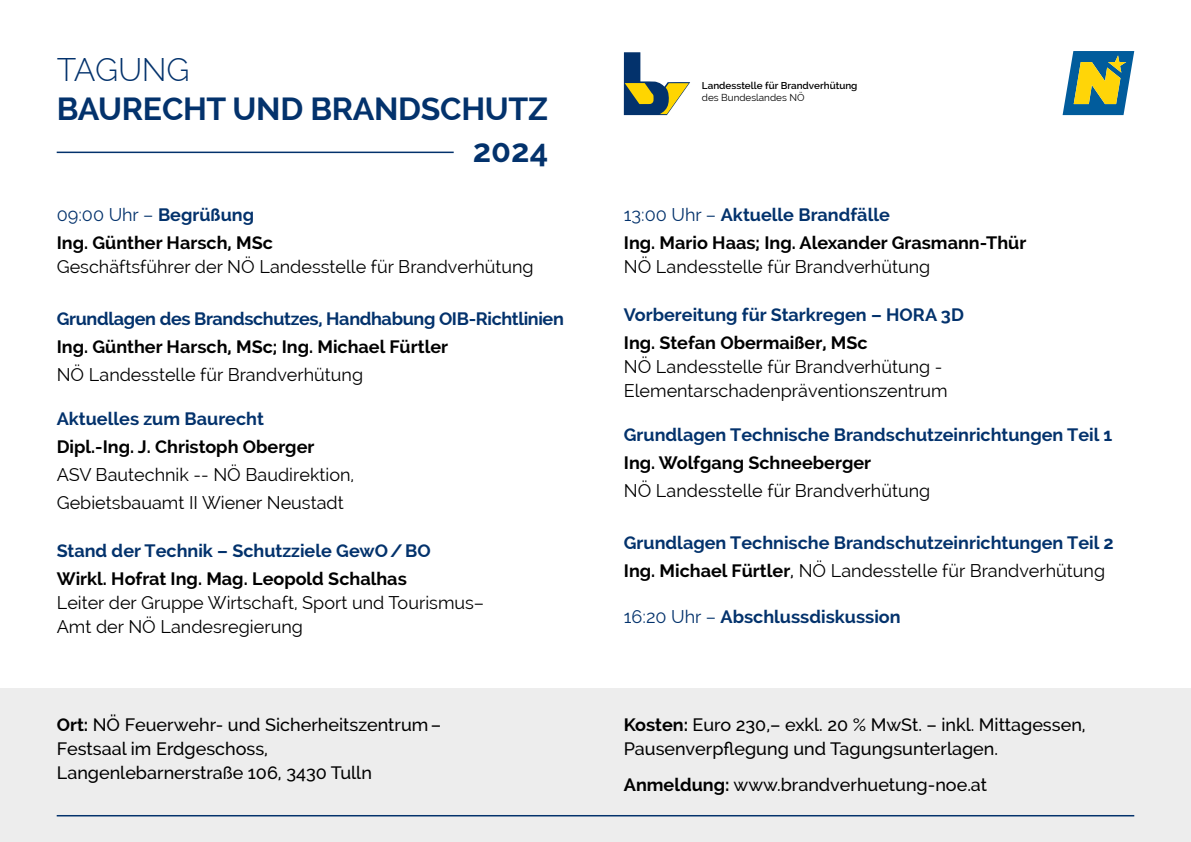
<style>
.page{position:relative;width:1191px;height:842px;background:#fff}
.page>*{position:absolute;margin:0;border:0;box-sizing:border-box;transform-origin:0 0}
.t1{font:700 32.4px "Raleway";color:#03326c}
.t2{font:700 32px "Raleway";letter-spacing:-.01em;color:#03326c}
.t3{font:300 32px "Raleway";letter-spacing:-.01em;color:#03326c}
.t4{font:18px/24px "Raleway";color:#000}
.t5{font:700 18px/28px "Raleway";color:#03326c}
.t6{font:700 18px/28px "Raleway";color:#000}
.t7{font:500 18px/24px "Raleway";color:#000}
.t8{font:700 18px "Raleway";letter-spacing:-.02em;color:#03326c}
.t9{font:600 9.8px "Raleway";color:#000}
.t10{font:9.8px "Raleway";color:#000}
.s1{font-weight:400;color:#03326c}
.s2{color:#03326c}
.s3{font-weight:700}
.s4{color:#000}
.s5{font-weight:500;color:#000}
.s6{font-weight:400;color:#000}
.s7{font-weight:400}
</style>
<div class="page">
<div style="left:0;top:689px;width:1191px;height:153px;background:#ededed"></div>
<hr style="left:57px;top:815px;width:1077px;height:1px;background:#03326c">
<hr style="left:57px;top:152px;width:397px;height:1px;background:#03326c">
<svg style="left:624px;top:52px;width:66px;height:63px"></svg>
<svg style="left:1062px;top:51px;width:72px;height:64px;background:#779b7e"></svg>
<h2 class="t3" style="left:57px;top:51px;width:134px">TAGUNG</h2>
<h2 class="t2" style="left:57px;top:90px;width:493px">BAURECHT UND BRANDSCHUTZ</h2>
<h1 class="t1" style="left:473px;top:132px;width:77px">2024</h1>
<p class="t6" style="left:57px;top:201px;width:218px"><span class="s1">09:00 Uhr –</span> <span class="s2">Begrüßung<br></span>Ing. Günther Harsch, MSc</p>
<p class="t4" style="left:57px;top:255px;width:478px">Geschäftsführer der NÖ Landesstelle für Brandverhütung</p>
<p class="t8" style="left:57px;top:308px;width:509px">Grundlagen des Brandschutzes, Handhabung OIB-Richtlinien</p>
<p class="t6" style="left:57px;top:333px;width:393px">Ing. Günther Harsch, MSc; Ing. Michael Fürtler</p>
<p class="t4" style="left:57px;top:363px;width:308px">NÖ Landesstelle für Brandverhütung</p>
<p class="t5" style="left:57px;top:405px;width:209px">Aktuelles zum Baurecht</p>
<p class="t6" style="left:57px;top:433px;width:259px">Dipl.-Ing. J. Christoph Oberger</p>
<p class="t4" style="left:57px;top:461px;width:299px;line-height:28px">ASV Bautechnik -- NÖ Baudirektion,<br>Gebietsbauamt II Wiener Neustadt</p>
<p class="t5" style="left:57px;top:537px;width:375px">Stand der Technik – Schutzziele GewO/BO</p>
<p class="t6" style="left:57px;top:565px;width:352px">Wirkl. Hofrat Ing. Mag. Leopold Schalhas</p>
<p class="t4" style="left:57px;top:591px;width:429px">Leiter der Gruppe Wirtschaft, Sport und Tourismus–<br>Amt der NÖ Landesregierung</p>
<p class="t7" style="left:57px;top:713px;width:386px"><span class="s3">Ort:</span> NÖ Feuerwehr- und Sicherheitszentrum–<br>Festsaal im Erdgeschoss,<br>Langenlebarnerstraße 106, 3430 Tulln</p>
<p class="t9" style="left:702px;top:80px;width:157px">Landesstelle für Brandverhütung</p>
<p class="t10" style="left:702px;top:92px;width:104px">des Bundeslandes NÖ</p>
<p class="t6" style="left:624px;top:201px;width:404px"><span class="s1">13:00 Uhr –</span> <span class="s2">Aktuelle Brandfälle<br></span>Ing. Mario Haas; Ing. Alexander Grasmann-Thür</p>
<p class="t4" style="left:624px;top:255px;width:308px">NÖ Landesstelle für Brandverhütung</p>
<p class="t5" style="left:624px;top:301px;width:341px">Vorbereitung für Starkregen – HORA 3D</p>
<p class="t6" style="left:624px;top:329px;width:245px">Ing. Stefan Obermaißer, MSc</p>
<p class="t4" style="left:624px;top:355px;width:325px">NÖ Landesstelle für Brandverhütung -<br>Elementarschadenpräventionszentrum</p>
<p class="t5" style="left:624px;top:421px;width:490px">Grundlagen Technische Brandschutzeinrichtungen Teil 1</p>
<p class="t6" style="left:624px;top:449px;width:249px">Ing. Wolfgang Schneeberger</p>
<p class="t4" style="left:624px;top:479px;width:308px">NÖ Landesstelle für Brandverhütung</p>
<p class="t5" style="left:624px;top:529px;width:491px">Grundlagen Technische Brandschutzeinrichtungen Teil 2<br><span class="s4">Ing. Michael Fürtler</span><span class="s5">,</span> <span class="s6">NÖ Landesstelle für Brandverhütung</span></p>
<p class="t5" style="left:624px;top:603px;width:278px"><span class="s7">16:20 Uhr –</span> Abschlussdiskussion</p>
<p class="t7" style="left:624px;top:713px;width:463px"><span class="s3">Kosten:</span> Euro 230,– exkl. 20 % MwSt. – inkl. Mittagessen,<br>Pausenverpflegung und Tagungsunterlagen.</p>
<p class="t7" style="left:624px;top:773px;width:365px"><span class="s3">Anmeldung:</span> www.brandverhuetung-noe.at</p>
</div>
